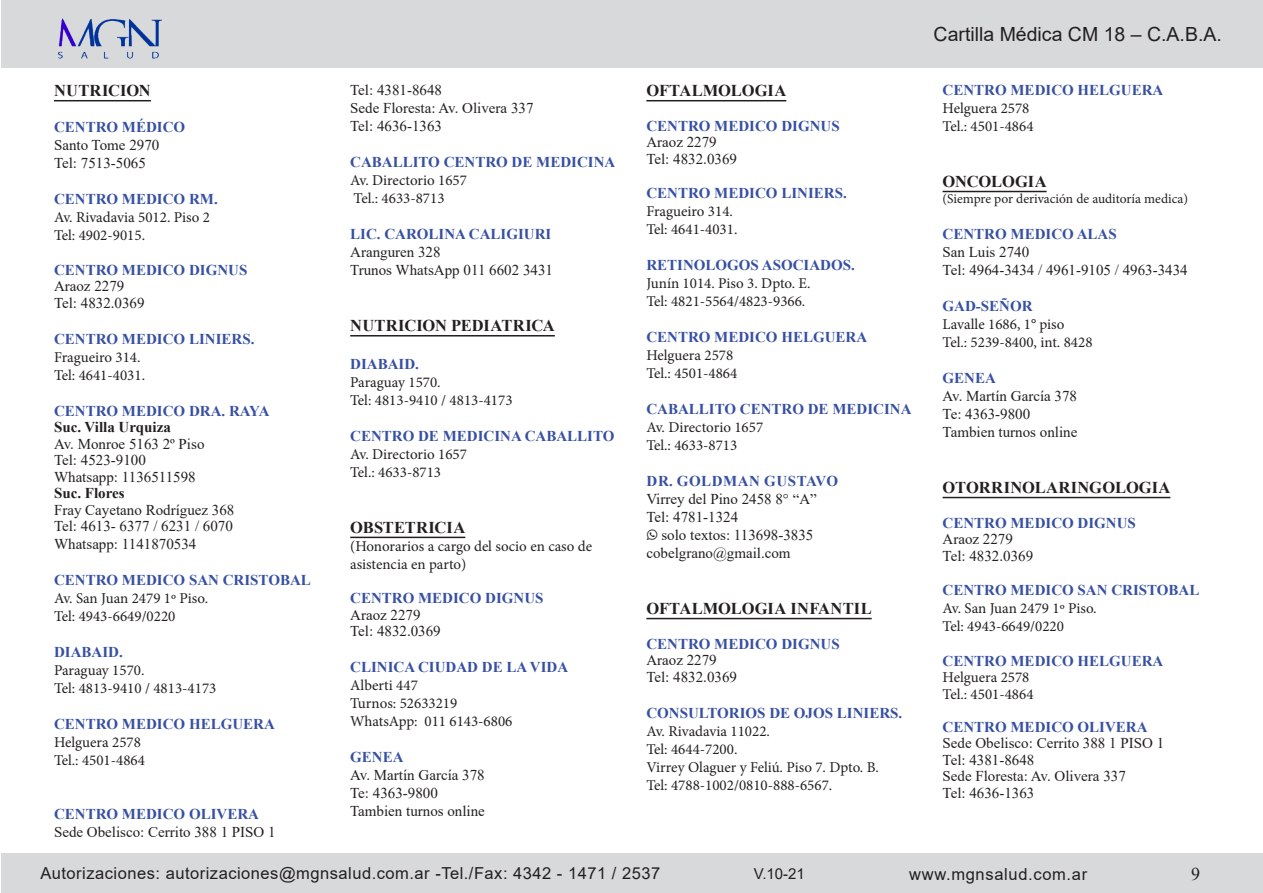
<style>
.page{position:relative;width:1263px;height:893px;background:#fff}
.page>*{position:absolute;margin:0;border:0;box-sizing:border-box;transform-origin:0 0}
.t1{font:19.5px "Arial";color:#231f20}
.t2{font:18px "Times New Roman";color:#231f20}
.Especialidad{font:700 16.5px "Times New Roman";color:#231f20}
.t3{font:16.5px "Arial";letter-spacing:.03em;color:#231f20}
.t4{font:15px/18px "Minion Pro";color:#231f20}
.Texto{font:15px "Times New Roman";color:#231f20}
.nombre{font:700 15px "Times New Roman";color:#3750a2}
.nombre-2{font:15px "Times New Roman";color:#231f20}
.t5{font:700 15px "Times New Roman";color:#231f20}
.nombre-3{font:700 15px "Times New Roman";letter-spacing:.035em;color:#3750a2}
.t6{font:15px "Arial";color:#231f20}
.t7{font:13.5px "Minion Pro";color:#231f20}
</style>
<div class="page">
<div style="left:2px;top:853px;width:1261px;height:40px;background:#d8d9db"></div>
<div style="left:1px;top:0;width:1262px;height:68px;background:#d8d9db"></div>
<img style="left:58px;top:18px;width:104px;height:41px">
<hr style="left:54px;top:100px;width:97px;height:1px;background:#231f20">
<hr style="left:350px;top:335px;width:205px;height:1px;background:#231f20">
<hr style="left:350px;top:537px;width:115px;height:1px;background:#231f20">
<hr style="left:646px;top:100px;width:140px;height:1px;background:#231f20">
<hr style="left:646px;top:618px;width:226px;height:1px;background:#231f20">
<hr style="left:942px;top:191px;width:105px;height:1px;background:#231f20">
<hr style="left:942px;top:497px;width:228px;height:1px;background:#231f20">
<p class="Especialidad" style="left:54px;top:79px;width:98px">NUTRICION</p>
<p class="nombre" style="left:54px;top:116px;width:133px">CENTRO MÉDICO</p>
<p class="Texto" style="left:54px;top:135px;width:107px">Santo Tome 2970</p>
<p class="Texto" style="left:54px;top:153px;width:93px">Tel: 7513-5065</p>
<p class="nombre" style="left:54px;top:188px;width:165px">CENTRO MEDICO RM.</p>
<p class="t4" style="left:54px;top:208px;width:157px">Av. Rivadavia 5012. Piso 2</p>
<p class="t4" style="left:54px;top:226px;width:93px">Tel: 4902-9015.</p>
<p class="nombre" style="left:54px;top:259px;width:195px">CENTRO MEDICO DIGNUS</p>
<p class="nombre-2" style="left:54px;top:276px;width:72px">Araoz 2279</p>
<p class="nombre-2" style="left:54px;top:292px;width:92px">Tel: 4832.0369</p>
<p class="nombre" style="left:54px;top:328px;width:202px">CENTRO MEDICO LINIERS.</p>
<p class="t4" style="left:54px;top:348px;width:88px">Fragueiro 314.</p>
<p class="t4" style="left:54px;top:366px;width:93px">Tel: 4641-4031.</p>
<p class="nombre" style="left:54px;top:400px;width:217px">CENTRO MEDICO DRA. RAYA</p>
<p class="t5" style="left:54px;top:416px;width:118px">Suc. Villa Urquiza</p>
<p class="Texto" style="left:54px;top:433px;width:152px">Av. Monroe 5163 2º Piso</p>
<p class="Texto" style="left:54px;top:450px;width:93px">Tel: 4523-9100</p>
<p class="Texto" style="left:54px;top:466px;width:143px">Whatsapp: 1136511598</p>
<p class="t5" style="left:54px;top:482px;width:72px">Suc. Flores</p>
<p class="Texto" style="left:54px;top:499px;width:182px">Fray Cayetano Rodríguez 368</p>
<p class="Texto" style="left:54px;top:516px;width:180px">Tel: 4613- 6377 / 6231 / 6070</p>
<p class="Texto" style="left:54px;top:534px;width:144px">Whatsapp: 1141870534</p>
<p class="nombre" style="left:54px;top:569px;width:258px">CENTRO MEDICO SAN CRISTOBAL</p>
<p class="t4" style="left:54px;top:589px;width:156px">Av. San Juan 2479 1º Piso.</p>
<p class="t4" style="left:54px;top:607px;width:123px">Tel: 4943-6649/0220</p>
<p class="nombre" style="left:54px;top:641px;width:70px">DIABAID.</p>
<p class="t4" style="left:54px;top:661px;width:92px">Paraguay 1570.</p>
<p class="t4" style="left:54px;top:679px;width:164px">Tel: 4813-9410 / 4813-4173</p>
<p class="nombre" style="left:54px;top:713px;width:222px">CENTRO MEDICO HELGUERA</p>
<p class="t4" style="left:54px;top:733px;width:88px">Helguera 2578</p>
<p class="t4" style="left:54px;top:751px;width:92px">Tel.: 4501-4864</p>
<p class="nombre" style="left:54px;top:803px;width:207px">CENTRO MEDICO OLIVERA</p>
<p class="Texto" style="left:54px;top:822px;width:223px">Sede Obelisco: Cerrito 388 1 PISO 1</p>
<p class="Texto" style="left:350px;top:80px;width:93px">Tel: 4381-8648</p>
<p class="Texto" style="left:350px;top:98px;width:185px">Sede Floresta: Av. Olivera 337</p>
<p class="Texto" style="left:350px;top:116px;width:93px">Tel: 4636-1363</p>
<p class="nombre" style="left:350px;top:152px;width:267px">CABALLITO CENTRO DE MEDICINA</p>
<p class="t4" style="left:350px;top:172px;width:118px">Av. Directorio 1657</p>
<p class="t4" style="left:354px;top:190px;width:92px">Tel.: 4633-8713</p>
<p class="nombre" style="left:350px;top:224px;width:203px">LIC. CAROLINA CALIGIURI</p>
<p class="Texto" style="left:350px;top:242px;width:92px">Aranguren 328</p>
<p class="Texto" style="left:350px;top:260px;width:204px">Trunos WhatsApp 011 6602 3431</p>
<p class="Especialidad" style="left:350px;top:314px;width:206px">NUTRICION PEDIATRICA</p>
<p class="nombre" style="left:350px;top:353px;width:70px">DIABAID.</p>
<p class="t4" style="left:350px;top:373px;width:92px">Paraguay 1570.</p>
<p class="t4" style="left:350px;top:391px;width:164px">Tel: 4813-9410 / 4813-4173</p>
<p class="nombre" style="left:350px;top:425px;width:266px">CENTRO DE MEDICINA CABALLITO</p>
<p class="t4" style="left:350px;top:445px;width:118px">Av. Directorio 1657</p>
<p class="t4" style="left:350px;top:463px;width:92px">Tel.: 4633-8713</p>
<p class="Especialidad" style="left:350px;top:515px;width:117px">OBSTETRICIA</p>
<p class="t4" style="left:350px;top:537px;width:244px">(Honorarios a cargo del socio en caso de asistencia en parto)</p>
<p class="nombre" style="left:350px;top:588px;width:195px">CENTRO MEDICO DIGNUS</p>
<p class="nombre-2" style="left:350px;top:604px;width:72px">Araoz 2279</p>
<p class="nombre-2" style="left:350px;top:621px;width:92px">Tel: 4832.0369</p>
<p class="nombre" style="left:350px;top:657px;width:220px">CLINICA CIUDAD DE LA VIDA</p>
<p class="t4" style="left:350px;top:677px;width:69px">Alberti 447</p>
<p class="t4" style="left:350px;top:695px;width:109px">Turnos: 52633219</p>
<p class="t4" style="left:350px;top:713px;width:164px">WhatsApp: 011 6143-6806</p>
<p class="nombre" style="left:350px;top:747px;width:55px">GENEA</p>
<p class="Texto" style="left:350px;top:765px;width:136px">Av. Martín García 378</p>
<p class="Texto" style="left:350px;top:783px;width:89px">Te: 4363-9800</p>
<p class="Texto" style="left:350px;top:801px;width:136px">Tambien turnos online</p>
<p class="Especialidad" style="left:646px;top:79px;width:141px">OFTALMOLOGIA</p>
<p class="nombre" style="left:646px;top:115px;width:195px">CENTRO MEDICO DIGNUS</p>
<p class="nombre-2" style="left:646px;top:132px;width:72px">Araoz 2279</p>
<p class="nombre-2" style="left:646px;top:148px;width:92px">Tel: 4832.0369</p>
<p class="nombre" style="left:646px;top:182px;width:202px">CENTRO MEDICO LINIERS.</p>
<p class="t4" style="left:646px;top:202px;width:88px">Fragueiro 314.</p>
<p class="t4" style="left:646px;top:220px;width:93px">Tel: 4641-4031.</p>
<p class="nombre" style="left:646px;top:254px;width:210px">RETINOLOGOS ASOCIADOS.</p>
<p class="t4" style="left:646px;top:274px;width:166px">Junín 1014. Piso 3. Dpto. E.</p>
<p class="t4" style="left:646px;top:292px;width:160px">Tel: 4821-5564/4823-9366.</p>
<p class="nombre" style="left:646px;top:326px;width:222px">CENTRO MEDICO HELGUERA</p>
<p class="t4" style="left:646px;top:346px;width:88px">Helguera 2578</p>
<p class="t4" style="left:646px;top:364px;width:92px">Tel.: 4501-4864</p>
<p class="nombre" style="left:646px;top:398px;width:267px">CABALLITO CENTRO DE MEDICINA</p>
<p class="t4" style="left:646px;top:418px;width:118px">Av. Directorio 1657</p>
<p class="t4" style="left:646px;top:436px;width:92px">Tel.: 4633-8713</p>
<p class="nombre-3" style="left:647px;top:470px;width:193px">DR. GOLDMAN GUSTAVO</p>
<p class="Texto" style="left:646px;top:489px;width:172px">Virrey del Pino 2458 8° “A”</p>
<p class="Texto" style="left:646px;top:507px;width:93px">Tel: 4781-1324</p>
<p class="Texto" style="left:661px;top:525px;width:153px">solo textos: 113698-3835</p>
<p class="Texto" style="left:646px;top:543px;width:146px">cobelgrano@gmail.com</p>
<p class="Especialidad" style="left:646px;top:597px;width:227px">OFTALMOLOGIA INFANTIL</p>
<p class="nombre" style="left:646px;top:633px;width:195px">CENTRO MEDICO DIGNUS</p>
<p class="nombre-2" style="left:646px;top:649px;width:72px">Araoz 2279</p>
<p class="nombre-2" style="left:646px;top:666px;width:92px">Tel: 4832.0369</p>
<p class="nombre" style="left:646px;top:702px;width:257px">CONSULTORIOS DE OJOS LINIERS.</p>
<p class="t4" style="left:646px;top:722px;width:125px">Av. Rivadavia 11022.</p>
<p class="t4" style="left:646px;top:740px;width:93px">Tel: 4644-7200.</p>
<p class="t4" style="left:646px;top:758px;width:234px">Virrey Olaguer y Feliú. Piso 7. Dpto. B.</p>
<p class="t4" style="left:646px;top:776px;width:187px">Tel: 4788-1002/0810-888-6567.</p>
<h1 class="t1" style="left:933px;top:20px;width:290px">Cartilla Médica CM 18 – C.A.B.A.</h1>
<p class="nombre" style="left:942px;top:79px;width:222px">CENTRO MEDICO HELGUERA</p>
<p class="t4" style="left:942px;top:99px;width:88px">Helguera 2578</p>
<p class="t4" style="left:942px;top:117px;width:92px">Tel.: 4501-4864</p>
<p class="Especialidad" style="left:942px;top:170px;width:106px">ONCOLOGIA</p>
<p class="t7" style="left:942px;top:190px;width:247px">(Siempre por derivación de auditoría medica)</p>
<p class="nombre" style="left:942px;top:223px;width:176px">CENTRO MEDICO ALAS</p>
<p class="Texto" style="left:942px;top:242px;width:88px">San Luis 2740</p>
<p class="Texto" style="left:942px;top:260px;width:247px">Tel: 4964-3434 / 4961-9105 / 4963-3434</p>
<p class="nombre" style="left:942px;top:295px;width:92px">GAD-SEÑOR</p>
<p class="t4" style="left:942px;top:315px;width:123px">Lavalle 1686, 1° piso</p>
<p class="t4" style="left:942px;top:333px;width:151px">Tel.: 5239-8400, int. 8428</p>
<p class="nombre" style="left:942px;top:367px;width:55px">GENEA</p>
<p class="Texto" style="left:942px;top:386px;width:136px">Av. Martín García 378</p>
<p class="Texto" style="left:942px;top:404px;width:89px">Te: 4363-9800</p>
<p class="Texto" style="left:942px;top:422px;width:136px">Tambien turnos online</p>
<p class="Especialidad" style="left:942px;top:476px;width:229px">OTORRINOLARINGOLOGIA</p>
<p class="nombre" style="left:942px;top:512px;width:195px">CENTRO MEDICO DIGNUS</p>
<p class="nombre-2" style="left:942px;top:528px;width:72px">Araoz 2279</p>
<p class="nombre-2" style="left:942px;top:545px;width:92px">Tel: 4832.0369</p>
<p class="nombre" style="left:942px;top:579px;width:258px">CENTRO MEDICO SAN CRISTOBAL</p>
<p class="t4" style="left:942px;top:599px;width:156px">Av. San Juan 2479 1º Piso.</p>
<p class="t4" style="left:942px;top:617px;width:123px">Tel: 4943-6649/0220</p>
<p class="nombre" style="left:942px;top:650px;width:222px">CENTRO MEDICO HELGUERA</p>
<p class="t4" style="left:942px;top:668px;width:88px">Helguera 2578</p>
<p class="t4" style="left:942px;top:685px;width:92px">Tel.: 4501-4864</p>
<p class="nombre" style="left:942px;top:716px;width:207px">CENTRO MEDICO OLIVERA</p>
<p class="Texto" style="left:942px;top:732px;width:223px">Sede Obelisco: Cerrito 388 1 PISO 1</p>
<p class="Texto" style="left:942px;top:749px;width:93px">Tel: 4381-8648</p>
<p class="Texto" style="left:942px;top:765px;width:185px">Sede Floresta: Av. Olivera 337</p>
<p class="Texto" style="left:942px;top:782px;width:93px">Tel: 4636-1363</p>
<p class="t3" style="left:40px;top:862px;width:621px">Autorizaciones: autorizaciones@mgnsalud.com.ar -Tel./Fax: 4342 - 1471 / 2537</p>
<p class="t6" style="left:754px;top:863px;width:53px">V.10-21</p>
<p class="t3" style="left:909px;top:862px;width:179px">www.mgnsalud.com.ar</p>
<p class="t2" style="left:1191px;top:861px;width:10px">9</p>
</div>
